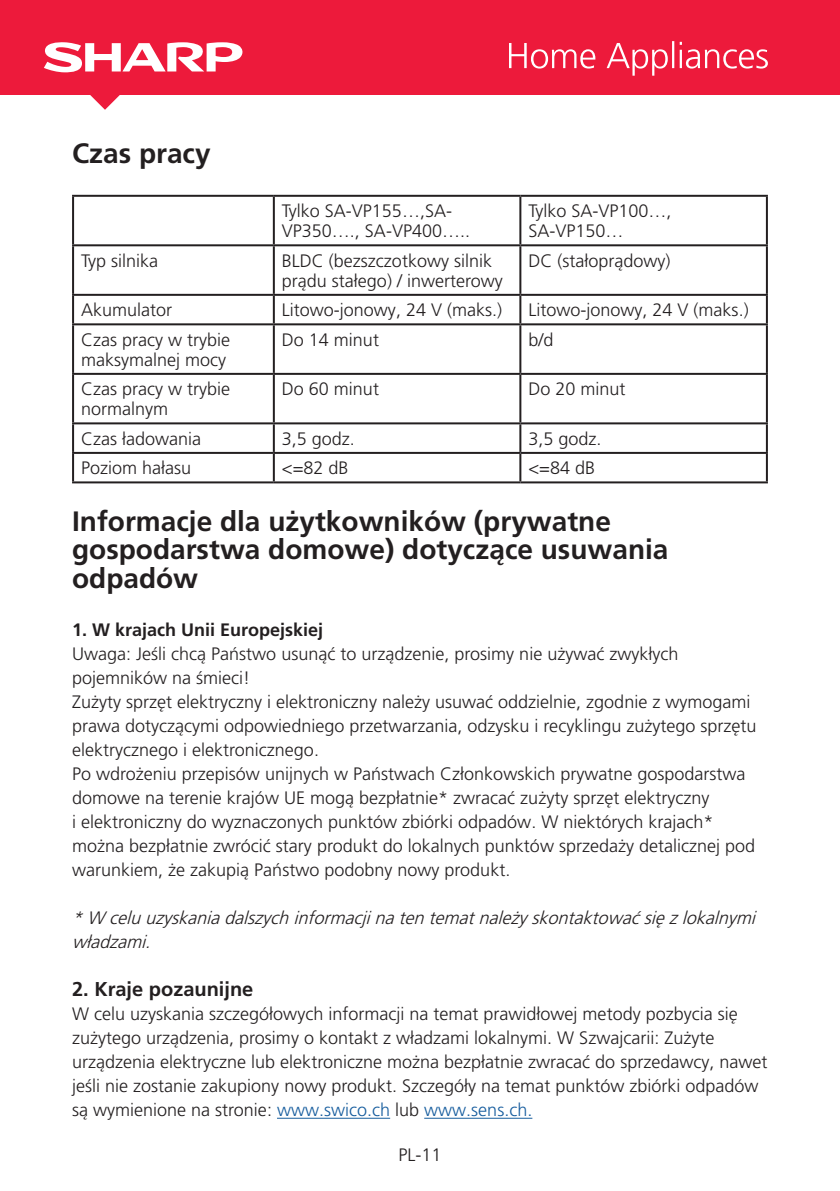
<style>
.page{position:relative;width:840px;height:1191px;background:#fff}
.page>*{position:absolute;margin:0;border:0;box-sizing:border-box;transform-origin:0 0}
.t1{font:700 28px/28.4px "Frutiger LT Pro";color:#231f20}
.t2{font:700 20px "Frutiger LT Pro";color:#231f20}
.t3{font:300 18px/24px "Frutiger LT Pro";color:#231f20}
.t4{font:italic 300 18px/24px "Frutiger LT Pro";color:#231f20}
.s1{font-weight:700}
.s2{color:#175d9e}
</style>
<div class="page">
<div style="left:0;top:0;width:839px;height:94px;background:#ed1a3b"></div>
<svg style="left:509px;top:41px;width:258px;height:35px"></svg>
<svg style="left:44px;top:42px;width:199px;height:30px"></svg>
<svg style="left:89px;top:94px;width:32px;height:16px"></svg>
<hr style="left:277px;top:1117px;width:113px;height:1px;background:#175d9e">
<hr style="left:424px;top:1117px;width:108px;height:1px;background:#175d9e">
<hr style="left:72px;top:195px;width:202px;height:2px;background:#231f20">
<hr style="left:72px;top:197px;width:2px;height:47px;background:#231f20">
<hr style="left:274px;top:195px;width:246px;height:2px;background:#231f20">
<hr style="left:273px;top:197px;width:2px;height:47px;background:#231f20">
<hr style="left:520px;top:195px;width:247px;height:2px;background:#231f20">
<hr style="left:519px;top:197px;width:2px;height:47px;background:#231f20">
<hr style="left:765px;top:197px;width:2px;height:47px;background:#231f20">
<hr style="left:72px;top:244px;width:202px;height:2px;background:#231f20">
<hr style="left:72px;top:246px;width:2px;height:48px;background:#231f20">
<hr style="left:274px;top:244px;width:246px;height:2px;background:#231f20">
<hr style="left:273px;top:246px;width:2px;height:48px;background:#231f20">
<hr style="left:520px;top:244px;width:247px;height:2px;background:#231f20">
<hr style="left:519px;top:246px;width:2px;height:48px;background:#231f20">
<hr style="left:765px;top:246px;width:2px;height:48px;background:#231f20">
<hr style="left:72px;top:294px;width:202px;height:2px;background:#231f20">
<hr style="left:72px;top:296px;width:2px;height:27px;background:#231f20">
<hr style="left:274px;top:294px;width:246px;height:2px;background:#231f20">
<hr style="left:273px;top:296px;width:2px;height:27px;background:#231f20">
<hr style="left:520px;top:294px;width:247px;height:2px;background:#231f20">
<hr style="left:519px;top:296px;width:2px;height:27px;background:#231f20">
<hr style="left:765px;top:296px;width:2px;height:27px;background:#231f20">
<hr style="left:72px;top:323px;width:202px;height:2px;background:#231f20">
<hr style="left:72px;top:325px;width:2px;height:48px;background:#231f20">
<hr style="left:274px;top:323px;width:246px;height:2px;background:#231f20">
<hr style="left:273px;top:325px;width:2px;height:48px;background:#231f20">
<hr style="left:520px;top:323px;width:247px;height:2px;background:#231f20">
<hr style="left:519px;top:325px;width:2px;height:48px;background:#231f20">
<hr style="left:765px;top:325px;width:2px;height:48px;background:#231f20">
<hr style="left:72px;top:373px;width:202px;height:2px;background:#231f20">
<hr style="left:72px;top:375px;width:2px;height:47px;background:#231f20">
<hr style="left:274px;top:373px;width:246px;height:2px;background:#231f20">
<hr style="left:273px;top:375px;width:2px;height:47px;background:#231f20">
<hr style="left:520px;top:373px;width:247px;height:2px;background:#231f20">
<hr style="left:519px;top:375px;width:2px;height:47px;background:#231f20">
<hr style="left:765px;top:375px;width:2px;height:47px;background:#231f20">
<hr style="left:72px;top:422px;width:202px;height:2px;background:#231f20">
<hr style="left:72px;top:424px;width:2px;height:28px;background:#231f20">
<hr style="left:274px;top:422px;width:246px;height:2px;background:#231f20">
<hr style="left:273px;top:424px;width:2px;height:28px;background:#231f20">
<hr style="left:520px;top:422px;width:247px;height:2px;background:#231f20">
<hr style="left:519px;top:424px;width:2px;height:28px;background:#231f20">
<hr style="left:765px;top:424px;width:2px;height:28px;background:#231f20">
<hr style="left:72px;top:452px;width:202px;height:2px;background:#231f20">
<hr style="left:72px;top:454px;width:2px;height:27px;background:#231f20">
<hr style="left:274px;top:452px;width:246px;height:2px;background:#231f20">
<hr style="left:273px;top:454px;width:2px;height:27px;background:#231f20">
<hr style="left:520px;top:452px;width:247px;height:2px;background:#231f20">
<hr style="left:519px;top:454px;width:2px;height:27px;background:#231f20">
<hr style="left:765px;top:454px;width:2px;height:27px;background:#231f20">
<hr style="left:72px;top:481px;width:202px;height:2px;background:#231f20">
<hr style="left:274px;top:481px;width:246px;height:2px;background:#231f20">
<hr style="left:520px;top:481px;width:247px;height:2px;background:#231f20">
<p class="t1" style="left:72px;top:139px;width:140px">Czas pracy</p>
<p class="t3" style="left:282px;top:201px;width:190px;line-height:20px">Tylko SA-VP155…,SA-<br>VP350…., SA-VP400…..</p>
<p class="t3" style="left:528px;top:201px;width:145px;line-height:20px">Tylko SA-VP100…,<br>SA-VP150…</p>
<p class="t3" style="left:81px;top:249px;width:79px">Typ silnika</p>
<p class="t3" style="left:282px;top:251px;width:222px;line-height:20px">BLDC (bezszczotkowy silnik prądu stałego) / inwerterowy</p>
<p class="t3" style="left:528px;top:249px;width:144px">DC (stałoprądowy)</p>
<p class="t3" style="left:81px;top:298px;width:93px">Akumulator</p>
<p class="t3" style="left:282px;top:298px;width:222px">Litowo-jonowy, 24 V (maks.)</p>
<p class="t3" style="left:528px;top:298px;width:222px">Litowo-jonowy, 24 V (maks.)</p>
<p class="t3" style="left:81px;top:330px;width:150px;line-height:20px">Czas pracy w trybie maksymalnej mocy</p>
<p class="t3" style="left:282px;top:328px;width:99px">Do 14 minut</p>
<p class="t3" style="left:528px;top:328px;width:27px">b/d</p>
<p class="t3" style="left:81px;top:379px;width:150px;line-height:20px">Czas pracy w trybie normalnym</p>
<p class="t3" style="left:282px;top:377px;width:99px">Do 60 minut</p>
<p class="t3" style="left:528px;top:377px;width:99px">Do 20 minut</p>
<p class="t3" style="left:81px;top:427px;width:122px">Czas ładowania</p>
<p class="t3" style="left:282px;top:427px;width:75px">3,5 godz.</p>
<p class="t3" style="left:528px;top:427px;width:75px">3,5 godz.</p>
<p class="t3" style="left:81px;top:456px;width:112px">Poziom hałasu</p>
<p class="t3" style="left:282px;top:456px;width:68px">&lt;=82 dB</p>
<p class="t3" style="left:528px;top:456px;width:68px">&lt;=84 dB</p>
<p class="t1" style="left:72px;top:507px;width:597px">Informacje dla użytkowników (prywatne gospodarstwa domowe) dotyczące usuwania odpadów</p>
<p class="t3" style="left:72px;top:618px;width:685px"><span class="s1">1. W krajach Unii Europejskiej<br></span>Uwaga: Jeśli chcą Państwo usunąć to urządzenie, prosimy nie używać zwykłych pojemników na śmieci!<br>Zużyty sprzęt elektryczny i elektroniczny należy usuwać oddzielnie, zgodnie z wymogami prawa dotyczącymi odpowiedniego przetwarzania, odzysku i recyklingu zużytego sprzętu elektrycznego i elektronicznego.<br>Po wdrożeniu przepisów unijnych w Państwach Członkowskich prywatne gospodarstwa domowe na terenie krajów UE mogą bezpłatnie* zwracać zużyty sprzęt elektryczny<br>i elektroniczny do wyznaczonych punktów zbiórki odpadów. W niektórych krajach* można bezpłatnie zwrócić stary produkt do lokalnych punktów sprzedaży detalicznej pod warunkiem, że zakupią Państwo podobny nowy produkt.</p>
<p class="t4" style="left:72px;top:906px;width:689px">*W celuuzyskaniadalszychinformacjinatentematnależyskontaktowaćsięzlokalnymi władzami.</p>
<p class="t2" style="left:72px;top:977px;width:183px">2. Kraje pozaunijne</p>
<p class="t3" style="left:72px;top:1002px;width:696px">W celu uzyskania szczegółowych informacji na temat prawidłowej metody pozbycia się zużytego urządzenia, prosimy o kontakt z władzami lokalnymi. W Szwajcarii: Zużyte urządzenia elektryczne lub elektroniczne można bezpłatnie zwracać do sprzedawcy, nawet jeśli nie zostanie zakupiony nowy produkt. Szczegóły na temat punktów zbiórki odpadów są wymienione na stronie: <span class="s2">www.swico.ch</span> lub <span class="s2">www.sens.ch.</span></p>
<p class="t3" style="left:398px;top:1143px;width:45px">PL-11</p>
</div>
